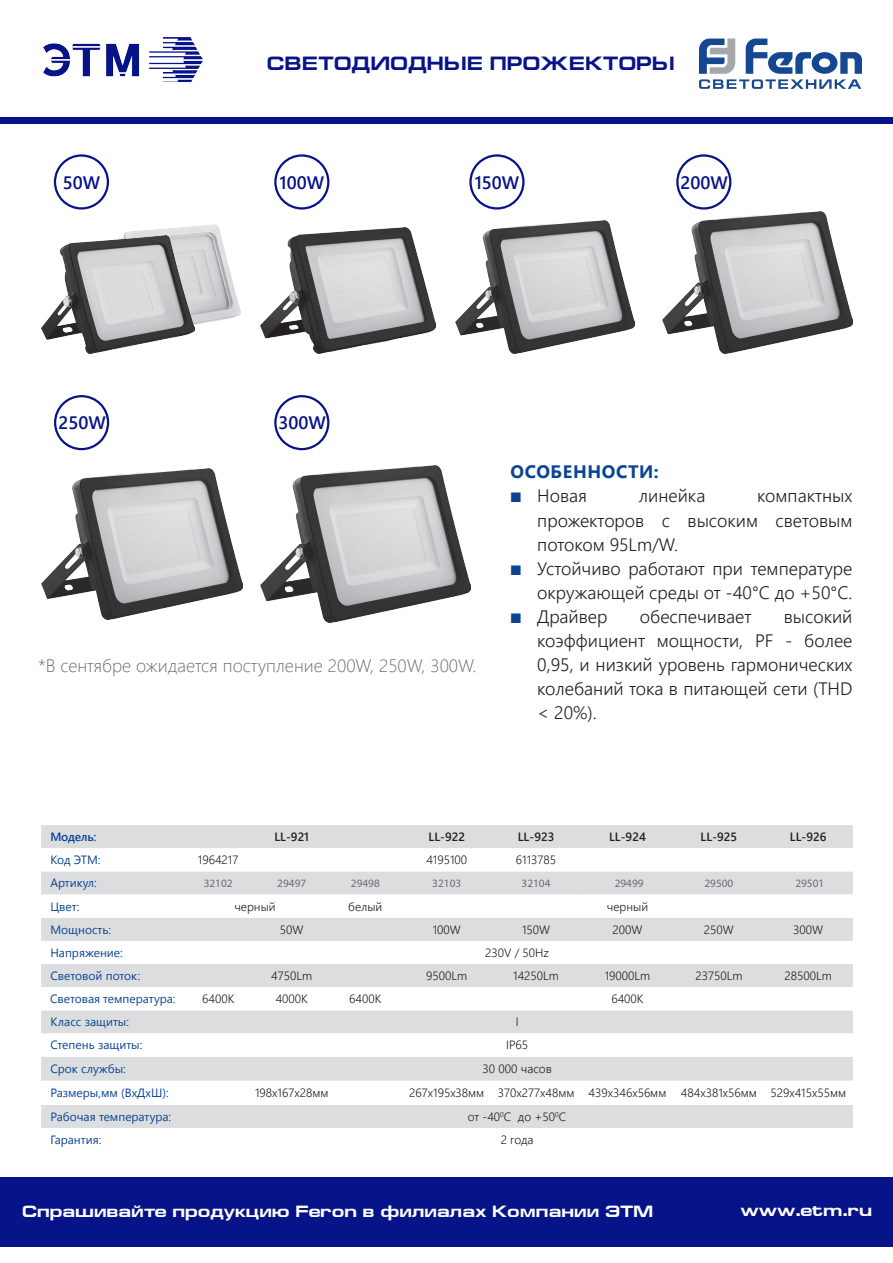
<style>
.page{position:relative;width:893px;height:1263px;background:#fff}
.page>*{position:absolute;margin:0;border:0;box-sizing:border-box;transform-origin:0 0}
.t1{font:700 19.5px "Europe Ext";color:#071389}
.t2{font:300 18px/24px "Segoe UI";color:#231f20;text-align:justify}
.t3{font:300 18px "Segoe UI";color:#6c6d70}
.t4{font:600 18px "Segoe UI";color:#071389}
.t5{font:700 18px "Segoe UI";letter-spacing:.035em;color:#094594}
.t6{font:700 16.5px "Europe Ext";color:#fff}
.t7{font:300 12px "Segoe UI";color:#231f20}
.t8{font:12px "Segoe UI";color:#094594}
.t9{font:600 12px "Segoe UI";color:#231f20}
.t10{font:600 12px "Segoe UI";letter-spacing:-.02em;color:#094594}
.t11{font:11.25px "Myriad Pro";color:#6c6d70}
.s1{font-weight:400;font-size:13.5px;color:#094594}
</style>
<div class="page">
<svg style="left:699px;top:39px;width:163px;height:50px"></svg>
<div style="left:0;top:117px;width:893px;height:6px;background:#071389"></div>
<div style="left:0;top:1178px;width:893px;height:69px;background:#071389"></div>
<img style="left:43px;top:37px;width:159px;height:45px">
<div style="left:41px;top:825px;width:812px;height:23px;background:#dcdddf"></div>
<svg style="left:41px;top:871px;width:812px;height:257px;fill:#dcdddf"></svg>
<div style="left:54px;top:154px;width:55px;height:56px;border:2px solid #071389;border-radius:50%"></div>
<div style="left:274px;top:154px;width:55px;height:56px;border:2px solid #071389;border-radius:50%"></div>
<img style="left:124px;top:225px;width:116px;height:107px">
<img style="left:41px;top:235px;width:153px;height:119px">
<img style="left:261px;top:228px;width:174px;height:126px">
<img style="left:456px;top:220px;width:178px;height:134px">
<img style="left:662px;top:212px;width:190px;height:142px">
<img style="left:41px;top:469px;width:202px;height:150px">
<img style="left:260px;top:465px;width:211px;height:157px">
<div style="left:469px;top:154px;width:56px;height:56px;border:2px solid #071389;border-radius:50%"></div>
<div style="left:676px;top:154px;width:55px;height:56px;border:2px solid #071389;border-radius:50%"></div>
<div style="left:54px;top:395px;width:55px;height:55px;border:2px solid #071389;border-radius:50%"></div>
<div style="left:274px;top:395px;width:55px;height:55px;border:2px solid #071389;border-radius:50%"></div>
<p class="t1" style="left:267px;top:53px;width:410px">СВЕТОДИОДНЫЕ ПРОЖЕКТОРЫ</p>
<p class="t4" style="left:63px;top:168px;width:39px">50W</p>
<p class="t4" style="left:280px;top:168px;width:46px">100W</p>
<p class="t4" style="left:58px;top:408px;width:49px">250W</p>
<p class="t4" style="left:278px;top:408px;width:49px">300W</p>
<p class="t4" style="left:475px;top:168px;width:46px">150W</p>
<p class="t4" style="left:681px;top:168px;width:49px">200W</p>
<p class="t3" style="left:38px;top:651px;width:440px">*В сентябре ожидается поступление 200W, 250W, 300W.</p>
<p class="t5" style="left:511px;top:458px;width:149px">ОСОБЕННОСТИ:</p>
<p class="t2" style="left:510px;top:484px;width:78px"><span class="s1">■</span> Новая</p>
<p class="t2" style="left:639px;top:484px;width:68px">линейка</p>
<p class="t2" style="left:537px;top:484px;width:317px;text-indent:220px">компактных прожекторов с высоким световым потоком 95Lm/W.</p>
<p class="t2" style="left:510px;top:556px;width:344px;text-align:right"><span class="s1">■</span> Устойчиво работают при температуре окружающей среды от -40°С до +50°С.</p>
<p class="t2" style="left:510px;top:604px;width:99px"><span class="s1">■</span> Драйвер</p>
<p class="t2" style="left:640px;top:604px;width:113px">обеспечивает</p>
<p class="t2" style="left:537px;top:604px;width:317px;text-indent:247px">высокий коэффициент мощности, PF - более 0,95, и низкий уровень гармонических колебаний тока в питающей сети (THD &lt; 20%).</p>
<p class="t10" style="left:50px;top:827px;width:47px">Модель:</p>
<p class="t9" style="left:274px;top:827px;width:36px">LL-921</p>
<p class="t9" style="left:428px;top:827px;width:38px">LL-922</p>
<p class="t9" style="left:518px;top:827px;width:38px">LL-923</p>
<p class="t9" style="left:609px;top:827px;width:38px">LL-924</p>
<p class="t9" style="left:701px;top:827px;width:38px">LL-925</p>
<p class="t9" style="left:790px;top:827px;width:38px">LL-926</p>
<p class="t8" style="left:50px;top:850px;width:52px">Код ЭТМ:</p>
<p class="t7" style="left:198px;top:850px;width:42px">1964217</p>
<p class="t7" style="left:426px;top:850px;width:42px">4195100</p>
<p class="t7" style="left:516px;top:850px;width:42px">6113785</p>
<p class="t8" style="left:50px;top:873px;width:48px">Артикул:</p>
<p class="t11" style="left:204px;top:876px;width:30px">32102</p>
<p class="t11" style="left:277px;top:876px;width:30px">29497</p>
<p class="t11" style="left:351px;top:876px;width:30px">29498</p>
<p class="t11" style="left:432px;top:876px;width:30px">32103</p>
<p class="t11" style="left:522px;top:876px;width:30px">32104</p>
<p class="t11" style="left:615px;top:877px;width:30px">29499</p>
<p class="t11" style="left:704px;top:876px;width:30px">29500</p>
<p class="t11" style="left:795px;top:877px;width:30px">29501</p>
<p class="t8" style="left:50px;top:897px;width:31px">Цвет:</p>
<p class="t7" style="left:234px;top:897px;width:43px">черный</p>
<p class="t7" style="left:348px;top:897px;width:36px">белый</p>
<p class="t7" style="left:607px;top:897px;width:43px">черный</p>
<p class="t8" style="left:50px;top:920px;width:62px">Мощность:</p>
<p class="t7" style="left:280px;top:920px;width:25px">50W</p>
<p class="t7" style="left:433px;top:920px;width:30px">100W</p>
<p class="t7" style="left:522px;top:920px;width:30px">150W</p>
<p class="t7" style="left:612px;top:920px;width:31px">200W</p>
<p class="t7" style="left:704px;top:920px;width:31px">250W</p>
<p class="t7" style="left:793px;top:920px;width:31px">300W</p>
<p class="t8" style="left:50px;top:943px;width:74px">Напряжение:</p>
<p class="t7" style="left:485px;top:943px;width:65px">230V / 50Hz</p>
<p class="t8" style="left:50px;top:966px;width:91px">Световой поток:</p>
<p class="t7" style="left:271px;top:966px;width:42px">4750Lm</p>
<p class="t7" style="left:426px;top:966px;width:42px">9500Lm</p>
<p class="t7" style="left:513px;top:966px;width:47px">14250Lm</p>
<p class="t7" style="left:605px;top:966px;width:47px">19000Lm</p>
<p class="t7" style="left:695px;top:966px;width:49px">23750Lm</p>
<p class="t7" style="left:785px;top:966px;width:49px">28500Lm</p>
<p class="t8" style="left:50px;top:989px;width:127px">Световая температура:</p>
<p class="t7" style="left:202px;top:989px;width:34px">6400К</p>
<p class="t7" style="left:276px;top:989px;width:34px">4000К</p>
<p class="t7" style="left:349px;top:989px;width:34px">6400К</p>
<p class="t7" style="left:611px;top:989px;width:34px">6400К</p>
<p class="t8" style="left:50px;top:1012px;width:80px">Класс защиты:</p>
<p class="t7" style="left:516px;top:1012px;width:4px">I</p>
<p class="t8" style="left:50px;top:1035px;width:94px">Степень защиты:</p>
<p class="t7" style="left:506px;top:1035px;width:24px">IP65</p>
<p class="t8" style="left:50px;top:1059px;width:77px">Срок службы:</p>
<p class="t7" style="left:483px;top:1059px;width:71px">30 000 часов</p>
<p class="t8" style="left:50px;top:1083px;width:120px">Размеры,мм (ВхДхШ):</p>
<p class="t7" style="left:255px;top:1083px;width:75px">198х167х28мм</p>
<p class="t7" style="left:409px;top:1083px;width:77px">267х195х38мм</p>
<p class="t7" style="left:498px;top:1083px;width:78px">370х277х48мм</p>
<p class="t7" style="left:589px;top:1083px;width:79px">439х346х56мм</p>
<p class="t7" style="left:681px;top:1083px;width:77px">484х381х56мм</p>
<p class="t7" style="left:770px;top:1083px;width:77px">529х415х55мм</p>
<p class="t8" style="left:50px;top:1107px;width:122px">Рабочая температура:</p>
<p class="t7" style="left:468px;top:1107px;width:100px">от -40<sup>0</sup>С до +50<sup>0</sup>С</p>
<p class="t8" style="left:50px;top:1130px;width:52px">Гарантия:</p>
<p class="t7" style="left:501px;top:1130px;width:34px">2 года</p>
<p class="t6" style="left:22px;top:1202px;width:633px">Спрашивайте продукцию Feron в филиалах Компании ЭТМ</p>
<p class="t6" style="left:740px;top:1201px;width:133px">www.etm.ru</p>
</div>
